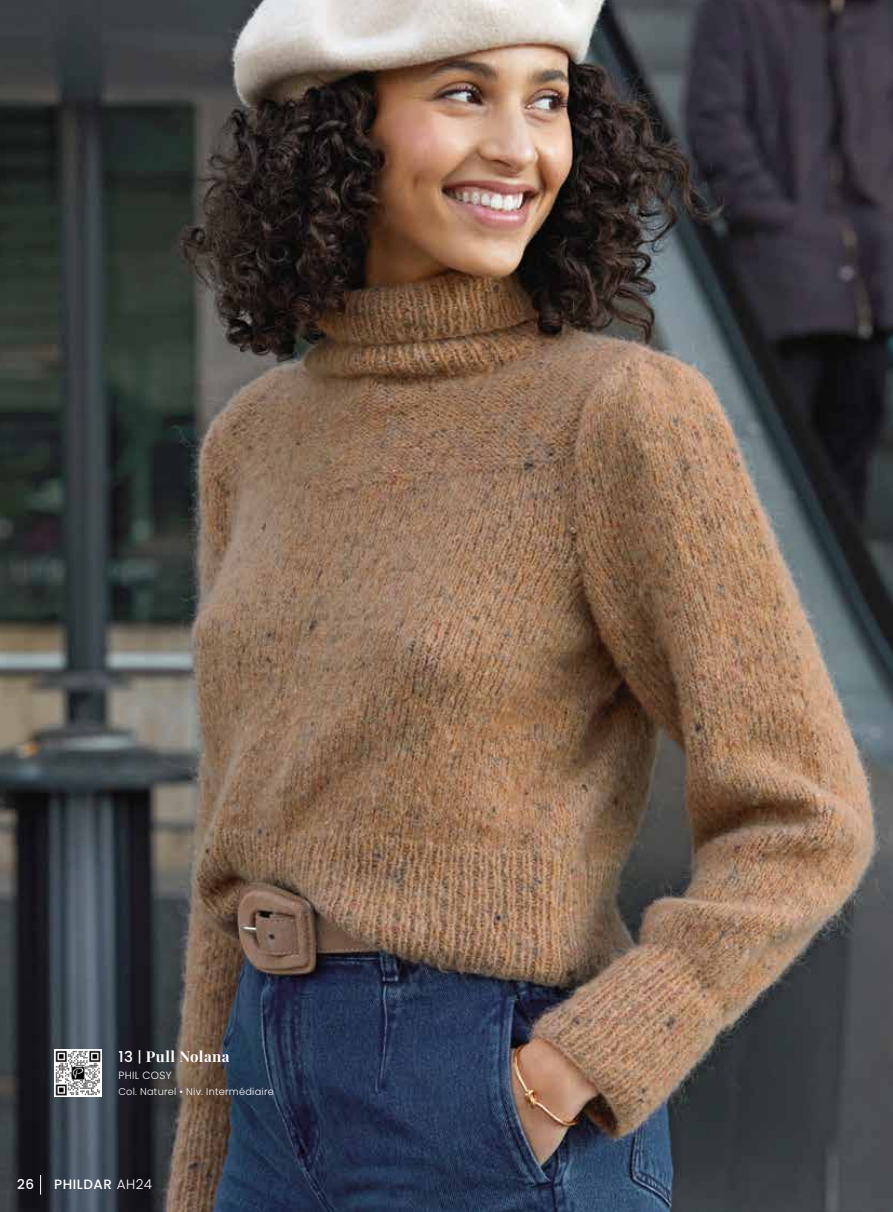
<style>
.page{position:relative;width:893px;height:1212px;background:#fff}
.page>*{position:absolute;margin:0;border:0;box-sizing:border-box;transform-origin:0 0}
.t1{font:700 15px "Playfair Display";letter-spacing:.025em;color:#fff}
.t2{font:500 13.5px "Poppins";letter-spacing:.04em;color:#fff}
.t3{font:300 10.5px "Poppins";letter-spacing:.025em;color:#fff}
.t4{font:300 9.75px "Poppins";letter-spacing:.025em;color:#fff}
.s1{font-family:"Poppins";font-weight:500}
.s2{font-family:"Poppins";font-weight:400}
.s3{font-weight:300}
</style>
<div class="page">
<img style="left:0;top:0;width:893px;height:1212px">
<img style="left:54px;top:1049px;width:48px;height:48px">
<svg style="left:40px;top:1175px;width:1px;height:19px"></svg>
<h1 class="t1" style="left:119px;top:1047px;width:112px"><span class="s1">13</span> <span class="s2">|</span> Pull Nolana</h1>
<p class="t3" style="left:119px;top:1069px;width:55px">PHIL COSY</p>
<p class="t4" style="left:119px;top:1086px;width:157px">Col. Naturel • Niv. Intermédiaire</p>
<h2 class="t2" style="left:17px;top:1176px;width:18px">26</h2>
<h2 class="t2" style="left:54px;top:1176px;width:100px">PHILDAR <span class="s3">AH24</span></h2>
</div>
